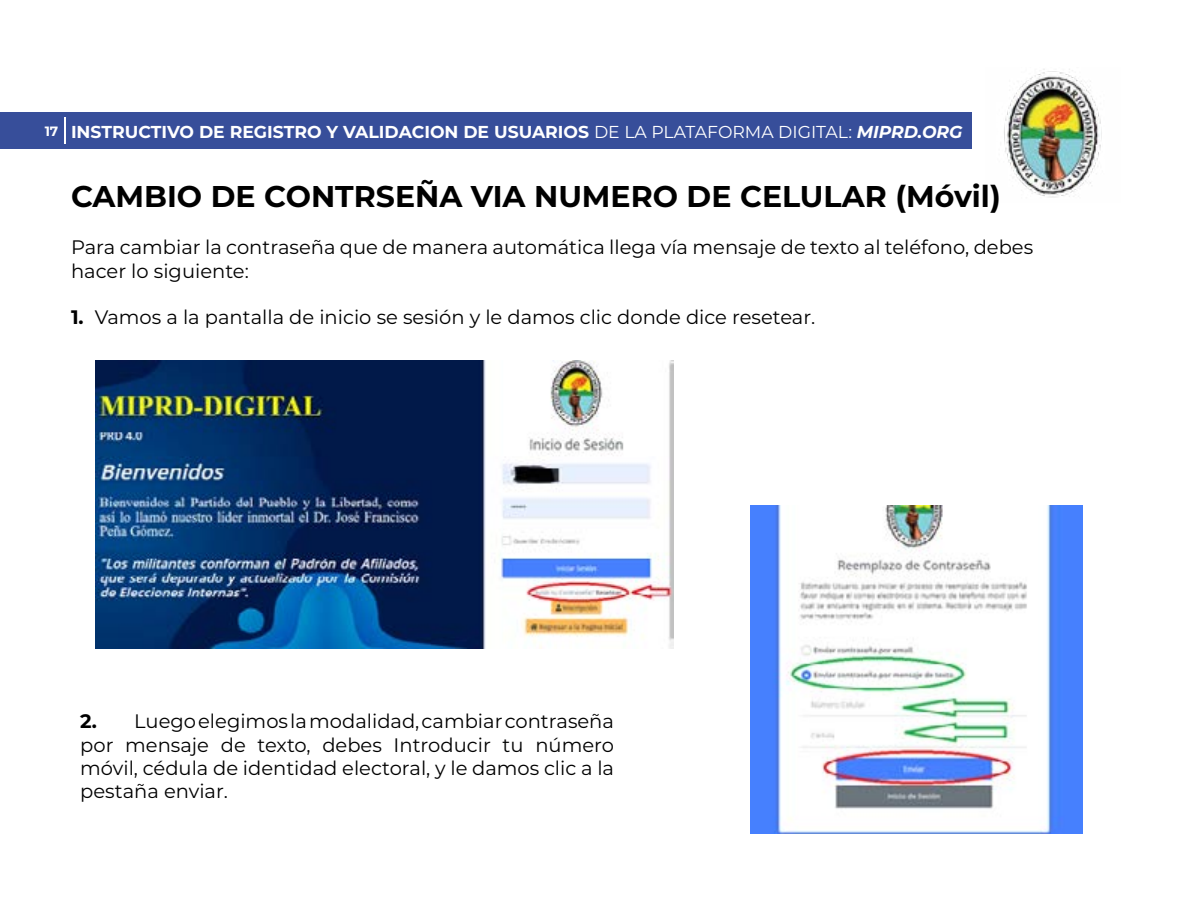
<style>
.page{position:relative;width:1188px;height:918px;background:#fff}
.page>*{position:absolute;margin:0;border:0;box-sizing:border-box;transform-origin:0 0}
.t1{font:700 30px "Montserrat";color:#000}
.t2{font:19.5px/23.4px "Montserrat";color:#000}
.t3{font:700 17.25px "Montserrat";color:#fff}
.s1{font-size:13.5px}
.s2{font-weight:400}
.s3{font-style:italic}
.s4{font-weight:700}
</style>
<div class="page">
<img style="left:1004px;top:69px;width:98px;height:129px">
<div style="left:0;top:112px;width:972px;height:36px;background:#374e9a"></div>
<svg style="left:64px;top:117px;width:1px;height:27px"></svg>
<img style="left:95px;top:361px;width:579px;height:288px">
<img style="left:751px;top:506px;width:331px;height:327px">
<p class="t3" style="left:45px;top:119px;width:919px"><span class="s1">17</span> INSTRUCTIVO DE REGISTRO Y VALIDACION DE USUARIOS <span class="s2">DE LA PLATAFORMA DIGITAL:</span> <span class="s3">MIPRD.ORG</span></p>
<h1 class="t1" style="left:71px;top:175px;width:931px">CAMBIO DE CONTRSEÑA VIA NUMERO DE CELULAR (Móvil)</h1>
<p class="t2" style="left:71px;top:235px;width:964px">Para cambiar la contraseña que de manera automática llega vía mensaje de texto al teléfono, debes hacer lo siguiente:</p>
<p class="t2" style="left:71px;top:305px;width:746px"><span class="s4">1.</span> Vamos a la pantalla de inicio se sesión y le damos clic donde dice resetear.</p>
<p class="t2" style="left:80px;top:709px;width:535px;text-align:justify"><span class="s4">2.</span> Luego elegimos la modalidad, cambiar contraseña por mensaje de texto, debes Introducir tu número móvil, cédula de identidad electoral, y le damos clic a la pestaña enviar.</p>
</div>
